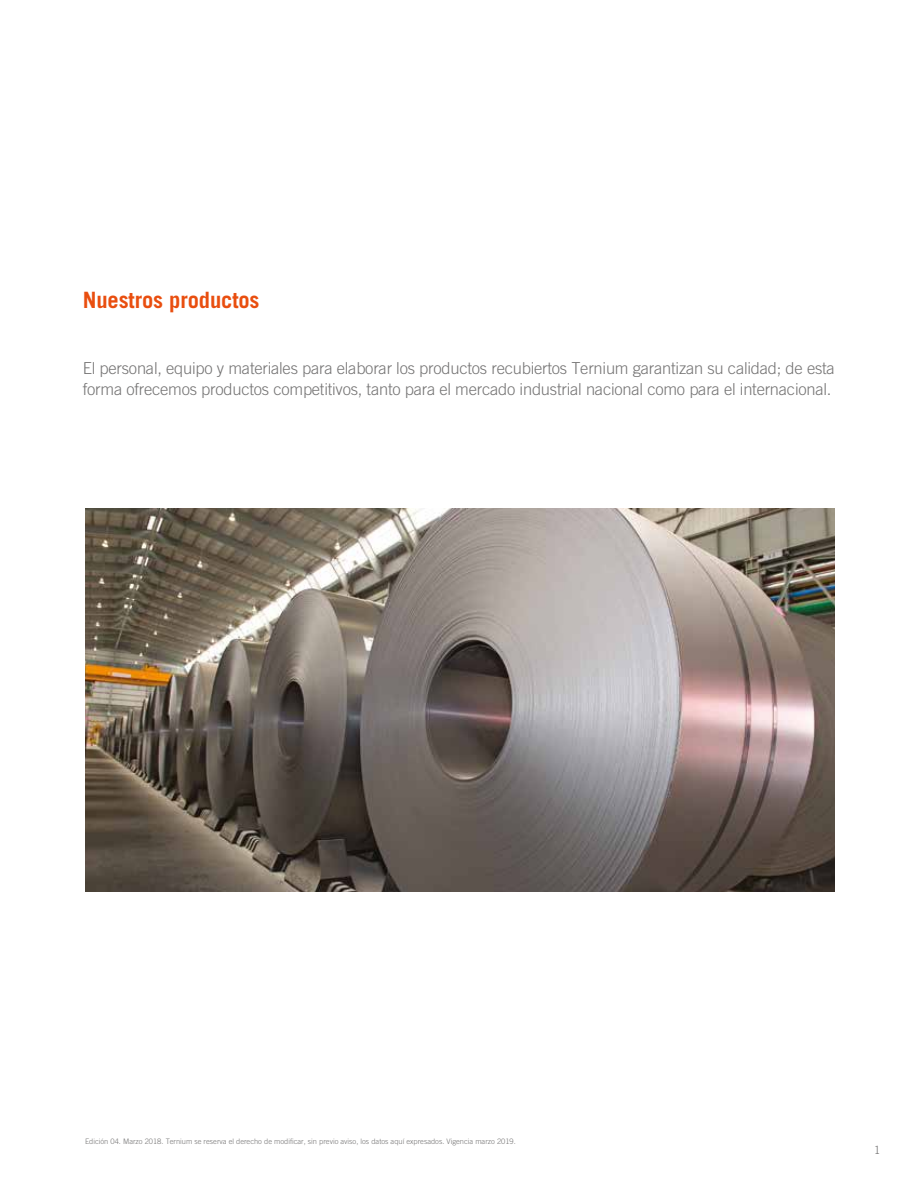
<style>
.page{position:relative;width:918px;height:1188px;background:#fff}
.page>*{position:absolute;margin:0;border:0;box-sizing:border-box;transform-origin:0 0}
.t1{font:700 22.5px "Trade Gothic";letter-spacing:-.005em;color:#e94e0f}
.t2{font:300 16.5px/21px "Trade Gothic";letter-spacing:-.015em;color:#747373}
.t3{font:300 11.25px "Trade Gothic";color:#747373}
.t4{font:300 7.5px "Trade Gothic";color:#747373}
</style>
<div class="page">
<img style="left:85px;top:509px;width:749px;height:382px">
<h1 class="t1" style="left:83px;top:286px;width:178px">Nuestros productos</h1>
<p class="t2" style="left:83px;top:358px;width:753px">El personal, equipo y materiales para elaborar los productos recubiertos Ternium garantizan su calidad; de esta forma ofrecemos productos competitivos, tanto para el mercado industrial nacional como para el internacional.</p>
<p class="t4" style="left:85px;top:1137px;width:432px">Edición 04. Marzo 2018. Ternium se reserva el derecho de modificar, sin previo aviso, los datos aquí expresados. Vigencia marzo 2019.</p>
<p class="t3" style="left:874px;top:1143px;width:8px">1</p>
</div>
